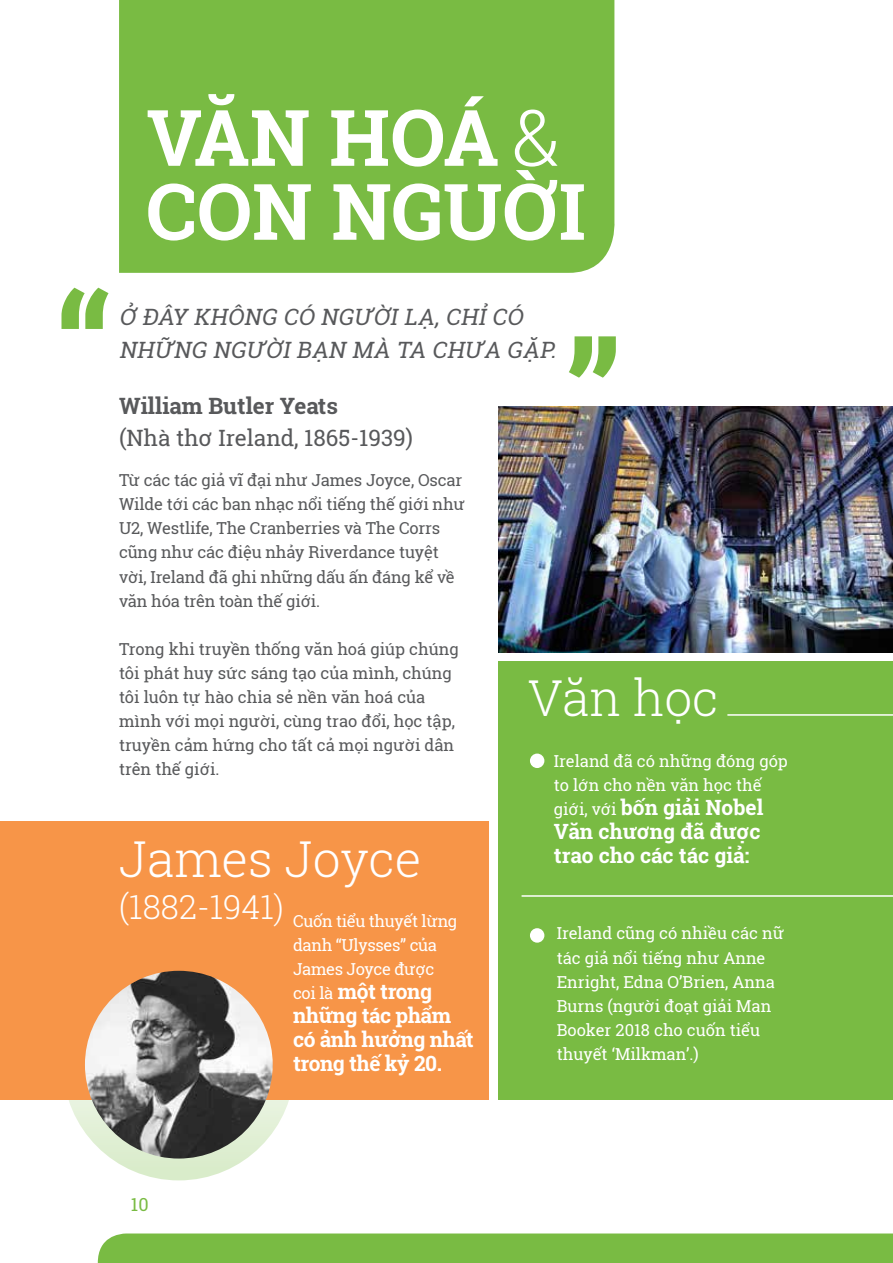
<style>
.page{position:relative;width:893px;height:1263px;background:#fff}
.page>*{position:absolute;margin:0;border:0;box-sizing:border-box;transform-origin:0 0}
.t1{font:700 78px/73.9px "Roboto Slab";color:#fff}
.t2{font:300 49.5px "Roboto Slab";color:#fff}
.t3{font:300 33px "Roboto Slab";color:#fff}
.t4{font:italic 22.5px/32.4px "Roboto Slab";letter-spacing:.125em;color:#58595b}
.t5{font:22.5px "Roboto Slab";color:#58595b}
.t6{font:700 22.5px "Roboto Slab";color:#58595b}
.t7{font:700 21px/24px "Roboto Slab";letter-spacing:-.02em;color:#fff}
.t8{font:700 21px/24px "Roboto Slab";color:#fff}
.t9{font:18px "Roboto Slab";color:#79bb43}
.t10{font:16.5px/24px "Roboto Slab";letter-spacing:-.01em;color:#58595b}
.t11{font:16.5px/24px "Roboto Slab";color:#fff}
.t12{font:16.5px/24px "Roboto Slab";letter-spacing:-.02em;color:#fff}
.s1{font-weight:300}
.s2{font-weight:400;font-size:16.5px}
</style>
<div class="page">
<div style="left:98px;top:1233px;width:795px;height:30px;background:#79bb43"></div>
<div style="left:499px;top:661px;width:394px;height:438px;background:#79bb43"></div>
<div style="left:119px;top:0;width:496px;height:273px;background:#79bb43"></div>
<svg style="left:63px;top:949px;width:232px;height:231px;background:#ddebcf"></svg>
<div style="left:0;top:821px;width:489px;height:278px;background:#f79548"></div>
<svg style="left:62px;top:288px;width:47px;height:41px"></svg>
<svg style="left:569px;top:336px;width:47px;height:42px"></svg>
<img style="left:85px;top:971px;width:188px;height:187px;border-radius:94px">
<img style="left:499px;top:407px;width:394px;height:246px">
<hr style="left:728px;top:714px;width:165px;height:2px;background:#fff">
<hr style="left:522px;top:895px;width:371px;height:2px;background:#fff">
<div style="left:530px;top:753px;width:14px;height:15px;background:#fff;border-radius:50%"></div>
<div style="left:530px;top:928px;width:14px;height:15px;background:#fff;border-radius:50%"></div>
<h1 class="t1" style="left:146px;top:100px;width:441px">Văn hoá <span class="s1">&amp;<br></span>CON NGUỜI</h1>
<h3 class="t4" style="left:119px;top:301px;width:411px">Ở ĐÂY KHÔNG CÓ NGƯỜI LẠ,CHỈCÓ<br>NHỮNG NGƯỜI BẠN</h3>
<h3 class="t4" style="left:352px;top:333px;width:211px">MÀ TA C HƯA GẶP.</h3>
<h3 class="t6" style="left:119px;top:390px;width:220px">William Butler Yeats</h3>
<h3 class="t5" style="left:119px;top:422px;width:295px">(Nhà thơ Ireland, 1865-1939)</h3>
<p class="t10" style="left:119px;top:468px;width:348px">Từ các tác giả vĩ đại như James Joyce, Oscar Wilde tới các ban nhạc nổi tiếng thế giới như U2, Westlife, The Cranberries và The Corrs cũng như các điệu nhảy Riverdance tuyệt vời, Ireland đã ghi những dấu ấn đáng kể về văn hóa trên toàn thế giới.</p>
<p class="t10" style="left:119px;top:636px;width:341px">Trong khi truyền thống văn hoá giúp chúng tôi phát huy sức sáng tạo của mình, chúng tôi luôn tự hào chia sẻ nền văn hoá của mình với mọi người, cùng trao đổi, học tập, truyền cảm hứng cho tất cả mọi người dân trên thế giới.</p>
<h2 class="t2" style="left:119px;top:825px;width:304px">James Joyce</h2>
<h3 class="t3" style="left:119px;top:884px;width:166px">(1882-1941)</h3>
<p class="t12" style="left:293px;top:909px;width:166px">Cuốn tiểu thuyết lừng danh “Ulysses” của<br>James Joyce được</p>
<p class="t7" style="left:293px;top:979px;width:182px"><span class="s2">coi là</span> một trong những tác phẩm có ảnh hưởng nhất trong thế kỷ 20.</p>
<p class="t9" style="left:131px;top:1192px;width:19px">10</p>
<h2 class="t2" style="left:528px;top:664px;width:192px">Văn học</h2>
<p class="t11" style="left:554px;top:749px;width:236px">Ireland đã có những đóng góp to lớn cho nền văn học thế</p>
<p class="t8" style="left:554px;top:795px;width:211px"><span class="s2">giới, với</span> bốn giải Nobel<br>Văn chương đã được trao cho các tác giả:</p>
<p class="t11" style="left:557px;top:921px;width:229px">Ireland cũng có nhiều các nữ tác giả nổi tiếng như Anne<br>Enright, Edna O’Brien, Anna<br>Burns (người đoạt giải Man<br>Booker 2018 cho cuốn tiểu thuyết ‘Milkman’.)</p>
</div>
